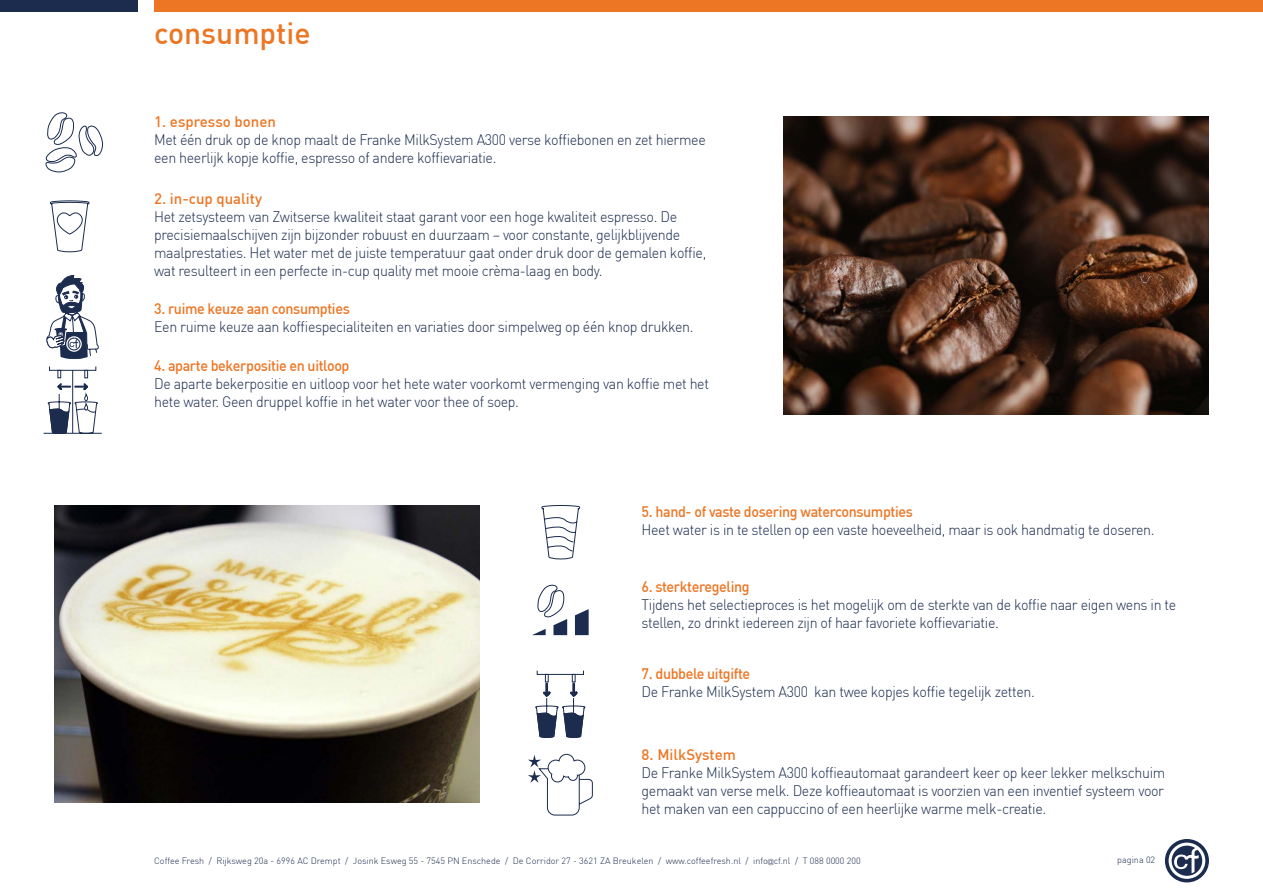
<style>
.page{position:relative;width:1263px;height:893px;background:#fff}
.page>*{position:absolute;margin:0;border:0;box-sizing:border-box;transform-origin:0 0}
.t1{font:500 30px "DIN Pro";color:#ec7624}
.t2{font:300 15px/18px "DIN Pro";letter-spacing:-.025em;color:#1b2c4e;scale:.95 1}
.t3{font:500 15px "DIN Pro";letter-spacing:-.025em;color:#ec7624;scale:.95 1}
.t4{font:500 15px "DIN Pro";color:#ec7624}
.t5{font:300 9px "DIN Pro";color:#1b2c4e}
.s1{font-family:"Gill Sans";font-size:7.5px}
</style>
<div class="page">
<div style="left:154px;top:0;width:1109px;height:11px;background:#ec7624"></div>
<svg style="left:45px;top:112px;width:58px;height:61px"></svg>
<img style="left:783px;top:117px;width:426px;height:297px">
<div style="left:0;top:0;width:138px;height:11px;background:#1b2c4e"></div>
<svg style="left:1165px;top:839px;width:44px;height:43px"></svg>
<svg style="left:43px;top:366px;width:59px;height:68px"></svg>
<hr style="left:72px;top:370px;width:1px;height:63px;background:#1b2c4e">
<img style="left:54px;top:505px;width:425px;height:298px">
<svg style="left:541px;top:505px;width:39px;height:55px"></svg>
<svg style="left:50px;top:200px;width:40px;height:53px"></svg>
<svg style="left:46px;top:275px;width:53px;height:84px"></svg>
<svg style="left:575px;top:609px;width:14px;height:26px"></svg>
<svg style="left:532px;top:584px;width:35px;height:51px"></svg>
<svg style="left:535px;top:670px;width:51px;height:68px"></svg>
<svg style="left:528px;top:753px;width:65px;height:63px"></svg>
<h1 class="t1" style="left:154px;top:14px;width:158px">consumptie</h1>
<p class="t4" style="left:154px;top:112px;width:123px">1. espresso bonen</p>
<p class="t2" style="left:154px;top:131px;width:582px">Met één druk op de knop maalt de Franke MilkSystem A300 verse koffiebonen en zet hiermee een heerlijk kopje koffie, espresso of andere koffievariatie.</p>
<p class="t4" style="left:154px;top:188px;width:109px">2. in-cup quality</p>
<p class="t2" style="left:154px;top:207px;width:583px">Het zetsysteem van Zwitserse kwaliteit staat garant voor een hoge kwaliteit espresso. De precisiemaalschijven zijn bijzonder robuust en duurzaam – voor constante, gelijkblijvende maalprestaties. Het water met de juiste temperatuur gaat onder druk door de gemalen koffie, wat resulteert in een perfecte in-cup quality met mooie crèma-laag en body.</p>
<p class="t3" style="left:154px;top:299px;width:207px">3. ruime keuze aan consumpties</p>
<p class="t2" style="left:154px;top:318px;width:569px">Een ruime keuze aan koffiespecialiteiten en variaties door simpelweg op één knop drukken.</p>
<p class="t3" style="left:154px;top:355px;width:207px">4. aparte bekerpositie en uitloop</p>
<p class="t2" style="left:154px;top:374px;width:585px">De aparte bekerpositie en uitloop voor het hete water voorkomt vermenging van koffie met het hete water. Geen druppel koffie in het water voor thee of soep.</p>
<p class="t3" style="left:641px;top:501px;width:287px">5. hand- of vaste dosering waterconsumpties</p>
<p class="t2" style="left:641px;top:520px;width:542px">Heet water is in te stellen op een vaste hoeveelheid, maar is ook handmatig te doseren.</p>
<p class="t3" style="left:641px;top:577px;width:115px">6. sterkteregeling</p>
<p class="t2" style="left:641px;top:595px;width:564px">Tijdens het selectieproces is het mogelijk om de sterkte van de koffie naar eigen wens in te stellen, zo drinkt iedereen zijn of haar favoriete koffievariatie.</p>
<p class="t3" style="left:641px;top:664px;width:116px">7. dubbele uitgifte</p>
<p class="t2" style="left:641px;top:682px;width:415px">De Franke MilkSystem A300 kan twee kopjes koffie tegelijk zetten.</p>
<p class="t4" style="left:641px;top:745px;width:96px">8. MilkSystem</p>
<p class="t2" style="left:641px;top:763px;width:553px;text-align:justify">De Franke MilkSystem A300 koffieautomaat garandeert keer op keer lekker melkschuim gemaakt van verse melk. Deze koffieautomaat is voorzien van een inventief systeem voor het maken van een cappuccino of een heerlijke warme melk-creatie.</p>
<p class="t5" style="left:154px;top:856px;width:708px">Coffee Fresh / Rijksweg 20a - 6996 AC Drempt / Josink Esweg 55 - 7545 PN Enschede / De Corridor 27 - 3621 ZA Breukelen / www.coffeefresh.nl / info<span class="s1">@</span>cf.nl / T 088 0000 200</p>
<p class="t5" style="left:1117px;top:854px;width:39px">pagina 02</p>
</div>
